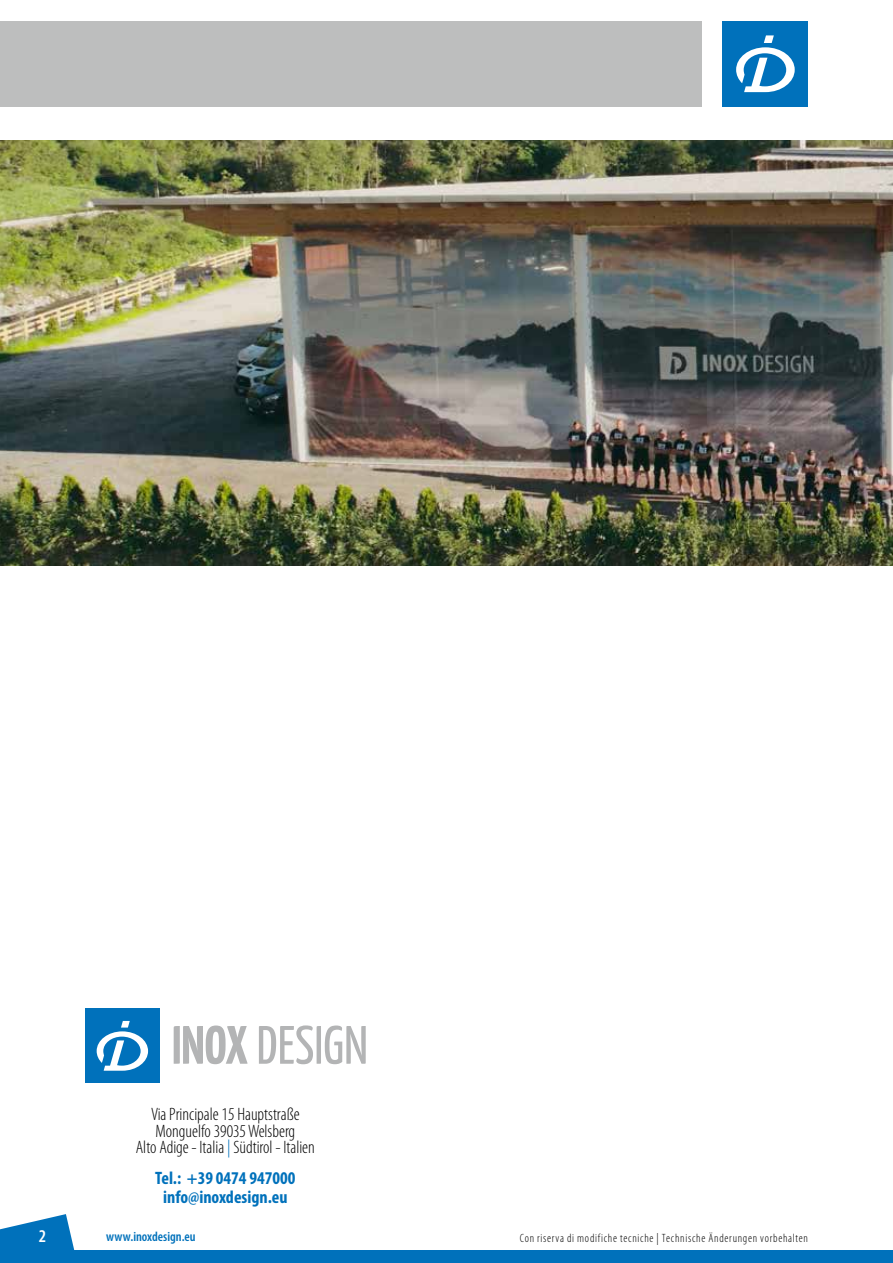
<style>
.page{position:relative;width:893px;height:1263px;background:#fff}
.page>*{position:absolute;margin:0;border:0;box-sizing:border-box;transform-origin:0 0}
.t1{font:300 condensed 18px/16.5px "Myriad Pro";color:#000;text-align:center}
.t2{font:700 condensed 18px/19.8px "Myriad Pro";color:#0071bb;text-align:center}
.t3{font:600 condensed 18px "Myriad Pro";color:#fff}
.t4{font:600 condensed 13.5px "Myriad Pro";color:#0071bb}
.t5{font:300 condensed 12px "Myriad Pro";letter-spacing:.06em;color:#000}
.s1{color:#0071bb}
</style>
<div class="page">
<svg style="left:0;top:1214px;width:75px;height:36px"></svg>
<div style="left:0;top:21px;width:702px;height:85px;background:#bdbebe"></div>
<div style="left:0;top:1250px;width:893px;height:13px;background:#0071bb"></div>
<div style="left:723px;top:21px;width:85px;height:85px;background:#0071bb"></div>
<svg style="left:736px;top:35px;width:59px;height:57px"></svg>
<svg style="left:174px;top:1025px;width:192px;height:39px"></svg>
<div style="left:85px;top:1008px;width:75px;height:75px;background:#0071bb"></div>
<svg style="left:97px;top:1021px;width:51px;height:50px"></svg>
<img style="left:0;top:140px;width:893px;height:426px">
<p class="t1" style="left:136px;top:1107px;width:181px">Via Principale 15 Hauptstraße<br>Monguelfo 39035 Welsberg<br>Alto Adige - Italia <span class="s1">|</span> Südtirol - Italien</p>
<p class="t2" style="left:155px;top:1167px;width:142px">Tel.: +39 0474 947000 info@inoxdesign.eu</p>
<p class="t3" style="left:39px;top:1225px;width:9px">2</p>
<p class="t4" style="left:106px;top:1228px;width:91px">www.inoxdesign.eu</p>
<p class="t5" style="left:520px;top:1232px;width:290px">Con riserva di modifiche tecniche | Technische Änderungen vorbehalten</p>
</div>
